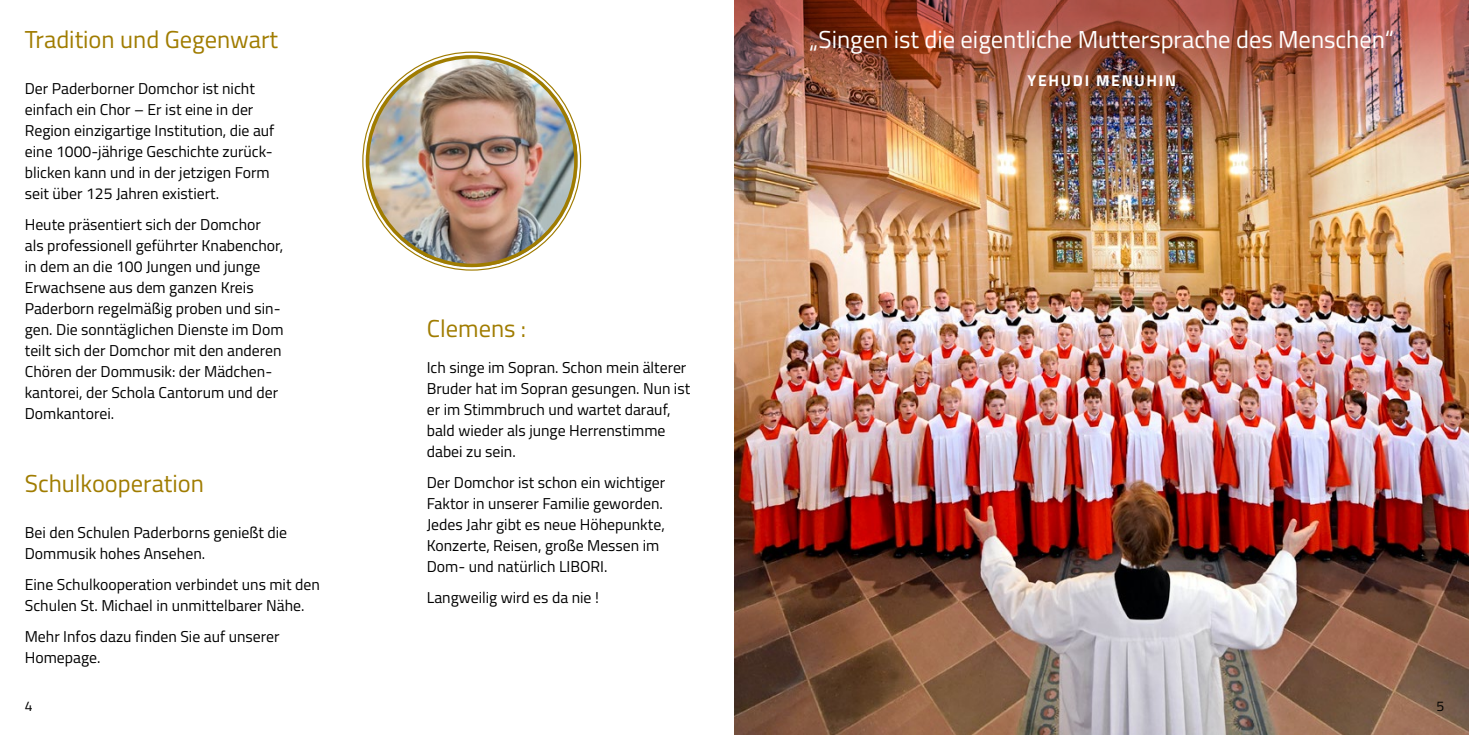
<style>
.page{position:relative;width:1469px;height:735px;background:#fff}
.page>*{position:absolute;margin:0;border:0;box-sizing:border-box;transform-origin:0 0}
.t1{font:24.5px "Titillium";color:#fff}
.t2{font:24.5px "Titillium";color:#a07c00}
.t3{font:15.75px/21px "Titillium";color:#000}
.t4{font:700 15.75px "Titillium";letter-spacing:.11em;color:#fff}
.t5{font:14px "Titillium";color:#000}
</style>
<div class="page">
<img style="left:734px;top:154px;width:734px;height:580px">
<img style="left:734px;top:0;width:734px;height:154px">
<img style="left:366px;top:55px;width:211px;height:212px;border-radius:106px">
<p class="t2" style="left:25px;top:22px;width:255px">Tradition und Gegenwart</p>
<p class="t3" style="left:25px;top:77px;width:251px">Der Paderborner Domchor ist nicht einfach ein Chor – Er ist eine in der Region einzigartige Institution, die auf eine 1000-jährige Geschichte zurück&shy;blicken kann und in der jetzigen Form seit über 125 Jahren existiert.</p>
<p class="t3" style="left:25px;top:213px;width:260px">Heute präsentiert sich der Domchor als professionell geführter Knabenchor, in dem an die 100 Jungen und junge Erwachsene aus dem ganzen Kreis Paderborn regelmäßig proben und sin&shy;gen. Die sonntäglichen Dienste im Dom teilt sich der Domchor mit den anderen Chören der Dommusik: der Mädchen&shy;kantorei, der Schola Cantorum und der Domkantorei.</p>
<p class="t2" style="left:25px;top:465px;width:181px">Schulkooperation</p>
<p class="t3" style="left:25px;top:521px;width:264px">Bei den Schulen Paderborns genießt die<br>Dommusik hohes Ansehen.</p>
<p class="t3" style="left:25px;top:573px;width:296px">Eine Schulkooperation verbindet uns mit den<br>Schulen St. Michael in unmittelbarer Nähe.</p>
<p class="t3" style="left:25px;top:624px;width:256px">Mehr Infos dazu finden Sie auf unserer<br>Homepage.</p>
<p class="t2" style="left:427px;top:310px;width:101px">Clemens :</p>
<p class="t3" style="left:427px;top:356px;width:265px">Ich singe im Sopran. Schon mein älterer<br>Bruder hat im Sopran gesungen. Nun ist er im Stimmbruch und wartet darauf, bald wieder als junge Herrenstimme dabei zu sein.</p>
<p class="t3" style="left:427px;top:471px;width:240px">Der Domchor ist schon ein wichtiger Faktor in unserer Familie geworden.<br>Jedes Jahr gibt es neue Höhepunkte, Konzerte, Reisen, große Messen im Dom- und natürlich LIBORI.</p>
<p class="t3" style="left:427px;top:586px;width:174px">Langweilig wird es da nie !</p>
<p class="t1" style="left:809px;top:22px;width:586px">„Singen ist die eigentliche Muttersprache des Menschen“</p>
<p class="t4" style="left:1027px;top:69px;width:150px">YEHUDI MENUHIN</p>
<p class="t5" style="left:25px;top:695px;width:9px">4</p>
<p class="t5" style="left:1436px;top:695px;width:9px">5</p>
</div>
